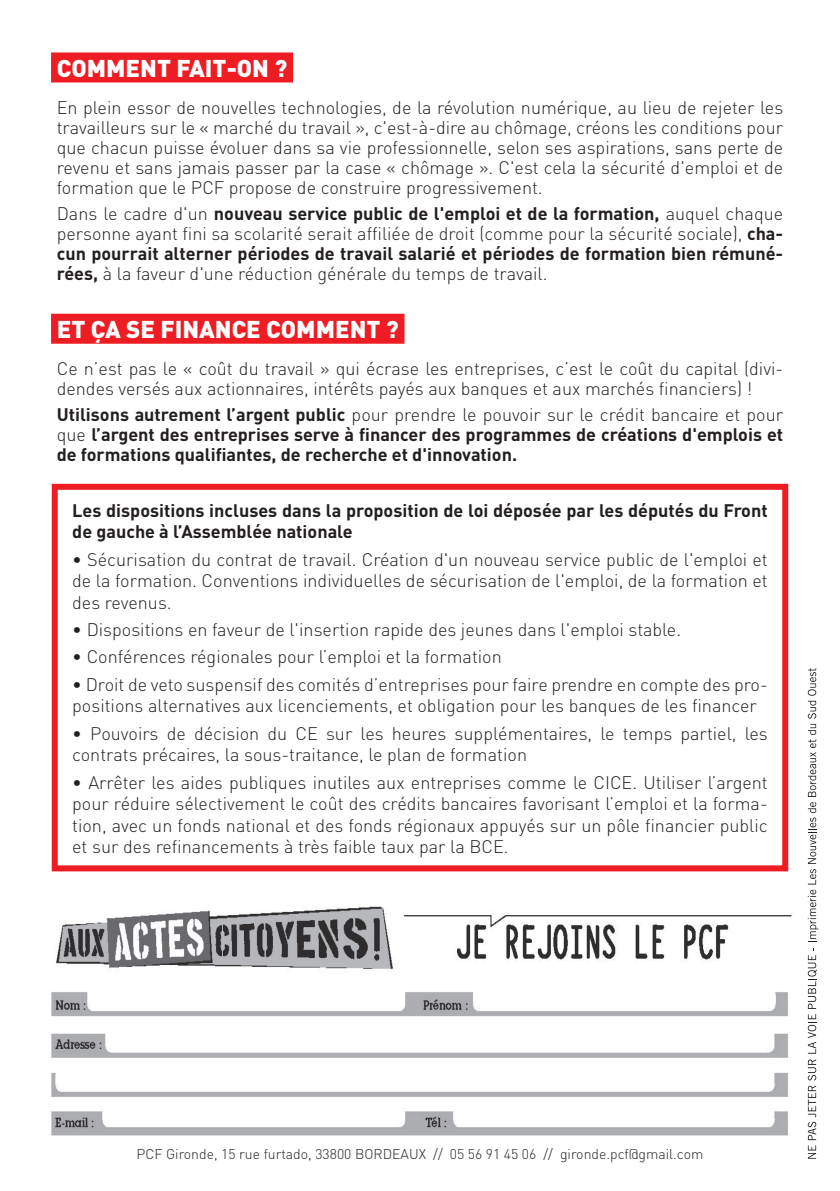
<style>
.page{position:relative;width:840px;height:1191px;background:#fff}
.page>*{position:absolute;margin:0;border:0;box-sizing:border-box;transform-origin:0 0}
.t1{font:900 24px "DIN";color:#fff}
.t2{font:300 18px/20px "DIN";color:#231f20;text-align:justify}
.t3{font:700 18px/20px "DIN";color:#231f20;text-align:justify}
.t4{font:300 14px "DIN";color:#231f20}
.s1{font-weight:700}
.s2{font-weight:300}
</style>
<div class="page">
<div style="left:51px;top:52px;width:242px;height:30px;background:#ee1d23"></div>
<div style="left:51px;top:314px;width:353px;height:30px;background:#ee1d23"></div>
<img style="left:51px;top:906px;width:741px;height:230px">
<svg style="left:51px;top:483px;width:738px;height:389px"></svg>
<svg style="left:807px;top:1059px;width:8px;height:99px"></svg>
<svg style="left:807px;top:668px;width:10px;height:385px"></svg>
<h1 class="t1" style="left:57px;top:52px;width:232px">COMMENT FAIT-ON ?</h1>
<p class="t2" style="left:57px;top:97px;width:727px">En plein essor de nouvelles technologies, de la révolution numérique, au lieu de rejeter les travailleurs sur le « marché du travail », c'est-à-dire au chômage, créons les conditions pour que chacun puisse évoluer dans sa vie professionnelle, selon ses aspirations, sans perte de revenu et sans jamais passer par la case « chômage ». C'est cela la sécurité d'emploi et de formation que le PCF propose de construire progressivement.</p>
<p class="t2" style="left:57px;top:203px;width:727px">Dans le cadre d'un <span class="s1">nouveau service public de l'emploi et de la formation,</span> auquel chaque personne ayant fini sa scolarité serait affiliée de droit (comme pour la sécurité sociale), <span class="s1">cha&shy;cun pourrait alterner périodes de travail salarié et périodes de formation bien rémuné&shy;rées,</span> à la faveur d'une réduction générale du temps de travail.</p>
<h1 class="t1" style="left:57px;top:313px;width:343px">ET ÇA SE FINANCE COMMENT ?</h1>
<p class="t2" style="left:57px;top:358px;width:727px">Ce n’est pas le « coût du travail » qui écrase les entreprises, c’est le coût du capital (divi&shy;dendes versés aux actionnaires, intérêts payés aux banques et aux marchés financiers) !</p>
<p class="t3" style="left:57px;top:403px;width:727px">Utilisons autrement l’argent public <span class="s2">pour prendre le pouvoir sur le crédit bancaire et pour que</span> l’argent des entreprises serve à financer des programmes de créations d'emplois et de formations qualifiantes, de recherche et d'innovation.</p>
<p class="t3" style="left:72px;top:499px;width:696px;line-height:21.6px">Les dispositions incluses dans la proposition de loi déposée par les députés du Front de gauche à l’Assemblée nationale</p>
<p class="t2" style="left:72px;top:548px;width:696px;line-height:21.6px">• Sécurisation du contrat de travail. Création d'un nouveau service public de l'emploi et de la formation. Conventions individuelles de sécurisation de l'emploi, de la formation et des revenus.</p>
<p class="t2" style="left:72px;top:619px;width:610px">• Dispositions en faveur de l'insertion rapide des jeunes dans l'emploi stable.</p>
<p class="t2" style="left:72px;top:647px;width:431px">• Conférences régionales pour l’emploi et la formation</p>
<p class="t2" style="left:72px;top:673px;width:696px;line-height:21.6px">• Droit de veto suspensif des comités d’entreprises pour faire prendre en compte des pro&shy;positions alternatives aux licenciements, et obligation pour les banques de les financer</p>
<p class="t2" style="left:72px;top:722px;width:696px;line-height:21.6px">• Pouvoirs de décision du CE sur les heures supplémentaires, le temps partiel, les contrats précaires, la sous-traitance, le plan de formation</p>
<p class="t2" style="left:72px;top:771px;width:696px;line-height:21.6px">• Arrêter les aides publiques inutiles aux entreprises comme le CICE. Utiliser l’argent pour réduire sélectivement le coût des crédits bancaires favorisant l’emploi et la forma&shy;tion, avec un fonds national et des fonds régionaux appuyés sur un pôle financier public et sur des refinancements à très faible taux par la BCE.</p>
<p class="t4" style="left:136px;top:1145px;width:568px">PCF Gironde, 15 rue furtado, 33800 BORDEAUX // 05 56 91 45 06 // gironde.pcf@gmail.com</p>
</div>
